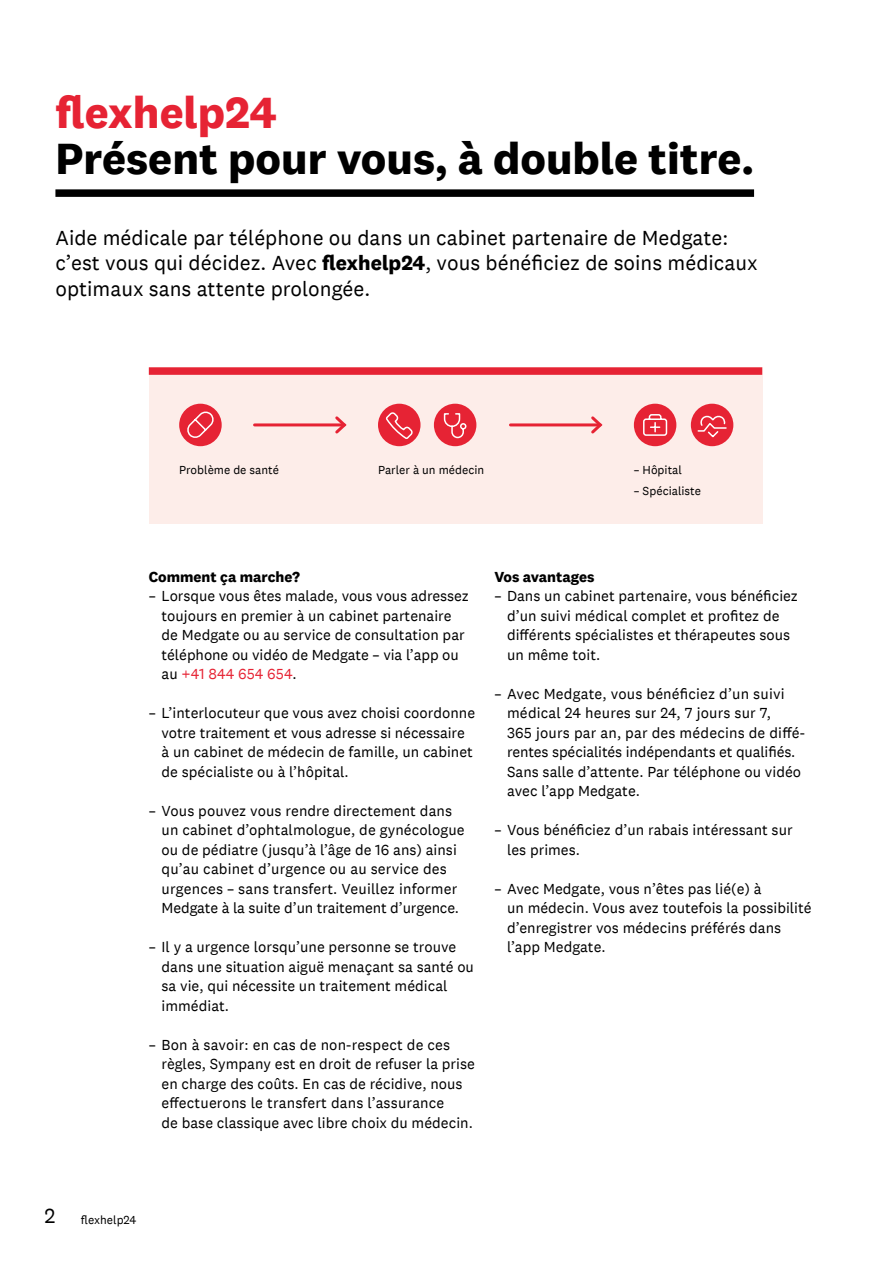
<style>
.page{position:relative;width:893px;height:1263px;background:#fff}
.page>*{position:absolute;margin:0;border:0;box-sizing:border-box;transform-origin:0 0}
.t1{font:700 45px "National 2";color:#000}
.t2{font:700 45px "National 2";color:#e62334}
.t3{font:21px/25.5px "National 2";color:#000}
.t4{font:15px/19.5px "National 2";color:#000}
.t5{font:700 15px "National 2";color:#000}
.t6{font:12px "National 2";color:#000}
.s1{font-weight:700}
.s2{color:#e62334}
.s3{font-size:21px}
</style>
<div class="page">
<div style="left:149px;top:367px;width:613px;height:156px;background:#fdede9"></div>
<div style="left:55px;top:189px;width:699px;height:8px;background:#000"></div>
<div style="left:149px;top:367px;width:613px;height:8px;background:#e62334"></div>
<hr style="left:255px;top:423px;width:89px;height:3px;background:#e62334">
<svg style="left:333px;top:416px;width:14px;height:18px"></svg>
<hr style="left:510px;top:423px;width:90px;height:3px;background:#e62334">
<svg style="left:588px;top:416px;width:15px;height:18px"></svg>
<div style="left:691px;top:404px;width:42px;height:42px;background:#e62334;border-radius:50%"></div>
<svg style="left:697px;top:415px;width:30px;height:23px"></svg>
<div style="left:634px;top:404px;width:42px;height:42px;background:#e62334;border-radius:50%"></div>
<svg style="left:643px;top:414px;width:25px;height:22px"></svg>
<div style="left:434px;top:404px;width:42px;height:42px;background:#e62334;border-radius:50%"></div>
<svg style="left:443px;top:413px;width:24px;height:26px"></svg>
<div style="left:378px;top:404px;width:42px;height:42px;background:#e62334;border-radius:50%"></div>
<svg style="left:384px;top:412px;width:29px;height:28px"></svg>
<div style="left:179px;top:404px;width:43px;height:42px;background:#e62334;border-radius:50%"></div>
<svg style="left:187px;top:409px;width:29px;height:31px"></svg>
<h1 class="t2" style="left:55px;top:85px;width:223px">flexhelp24</h1>
<h1 class="t1" style="left:55px;top:131px;width:700px">Présent pour vous, à double titre.</h1>
<h2 class="t3" style="left:55px;top:225px;width:704px">Aide médicale par téléphone ou dans un cabinet partenaire de Medgate: c’est vous qui décidez. Avec <span class="s1">flexhelp24</span>, vous bénéficiez de soins médicaux optimaux sans attente prolongée.</h2>
<p class="t6" style="left:179px;top:462px;width:101px">Problème de santé</p>
<p class="t6" style="left:378px;top:462px;width:108px">Parler à un médecin</p>
<p class="t6" style="left:634px;top:462px;width:50px">– Hôpital</p>
<p class="t6" style="left:634px;top:484px;width:69px">– Spécialiste</p>
<p class="t5" style="left:149px;top:567px;width:153px">Comment ça marche?</p>
<p class="t4" style="left:162px;top:586px;width:309px;text-indent:-13px">– Lorsque vous êtes malade, vous vous adressez toujours en premier à un cabinet partenaire de Medgate ou au service de consultation par téléphone ou vidéo de Medgate – via l’app ou au <span class="s2">+41 844 654 654</span>.</p>
<p class="t4" style="left:162px;top:703px;width:315px;text-indent:-13px">– L’interlocuteur que vous avez choisi coordonne votre traitement et vous adresse si nécessaire à un cabinet de médecin de famille, un cabinet de spécialiste ou à l’hôpital.</p>
<p class="t4" style="left:162px;top:801px;width:305px;text-indent:-13px">– Vous pouvez vous rendre directement dans un cabinet d’ophtalmologue, de gynécologue ou de pédiatre (jusqu’à l’âge de 16 ans) ainsi qu’au cabinet d’urgence ou au service des urgences – sans transfert. Veuillez informer Medgate à la suite d’un traitement d’urgence.</p>
<p class="t4" style="left:162px;top:937px;width:314px;text-indent:-13px">– Il y a urgence lorsqu’une personne se trouve dans une situation aiguë menaçant sa santé ou sa vie, qui nécessite un traitement médical immédiat.</p>
<p class="t4" style="left:162px;top:1035px;width:315px;text-indent:-13px">– Bon à savoir: en cas de non-respect de ces règles, Sympany est en droit de refuser la prise en charge des coûts. En cas de récidive, nous effectuerons le transfert dans l’assurance<br>de base classique avec libre choix du médecin.</p>
<p class="t5" style="left:494px;top:567px;width:102px">Vos avantages</p>
<p class="t4" style="left:507px;top:586px;width:292px;text-indent:-13px">– Dans un cabinet partenaire, vous bénéficiez d’un suivi médical complet et profitez de différents spécialistes et thérapeutes sous un même toit.</p>
<p class="t4" style="left:507px;top:684px;width:300px;text-indent:-13px">– Avec Medgate, vous bénéficiez d’un suivi médical 24 heures sur 24, 7 jours sur 7,<br>365 jours par an, par des médecins de diffé&shy;rentes spécialités indépendants et qualifiés.<br>Sans salle d’attente. Par téléphone ou vidéo avec l’app Medgate.</p>
<p class="t4" style="left:507px;top:820px;width:287px;text-indent:-13px">– Vous bénéficiez d’un rabais intéressant sur les primes.</p>
<p class="t4" style="left:507px;top:879px;width:306px;text-indent:-13px">– Avec Medgate, vous n’êtes pas lié(e) à<br>un médecin. Vous avez toutefois la possibilité d’enregistrer vos médecins préférés dans l’app Medgate.</p>
<p class="t6" style="left:44px;top:1212px;width:94px"><span class="s3">2</span> flexhelp24</p>
</div>
